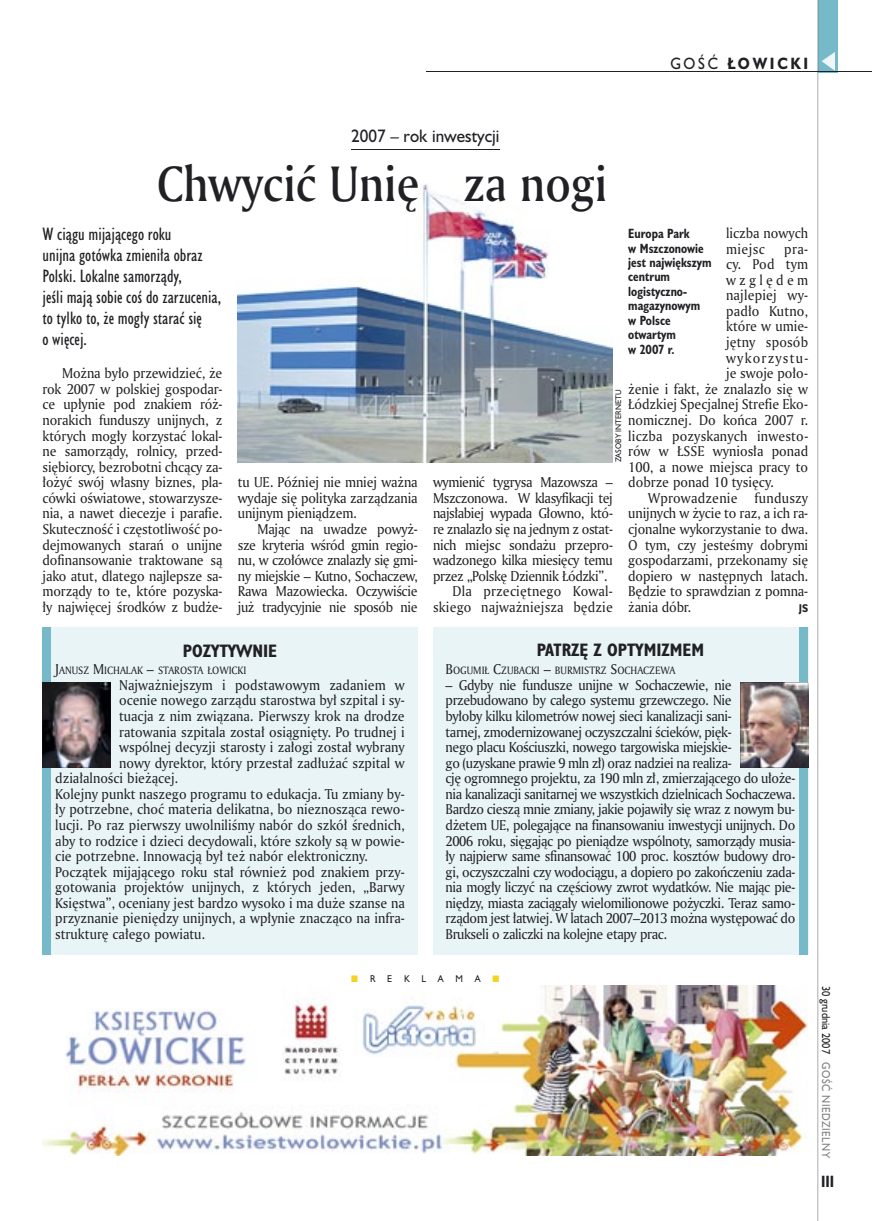
<style>
.page{position:relative;width:872px;height:1221px;background:#fff}
.page>*{position:absolute;margin:0;border:0;box-sizing:border-box;transform-origin:0 0}
.t1{font:48px "Amerigo Md PL";color:#212125;scale:.9 1}
.t2{font:16.5px/21px "Humanst 521 Cn PL";color:#212125}
.t3{font:700 16.5px "Humanst 521 Cn PL";color:#212125}
.t4{font:16.5px "Humanst 521 PL";color:#212125;scale:.94 1}
.t5{font:700 15px "Humanst 521 PL";letter-spacing:.2em;color:#212125;scale:.9 1}
.t6{font:700 15px "Humanst 521 Cn PL";color:#212125;scale:.94 1}
.t7{font:13.8px/15.6px "Amerigo PL";letter-spacing:-.01em;color:#212125;text-align:justify;scale:.94 1}
.t8{font:13.8px/15.6px "Amerigo PL";letter-spacing:-.03em;color:#212125;scale:.94 1}
.t9{font:13.8px "Amerigo PL";letter-spacing:.015em;color:#212125;scale:.94 1}
.t10{font:13.8px "Amerigo PL";letter-spacing:.01em;color:#212125;scale:.94 1}
.t11{font:13.8px "Amerigo PL";letter-spacing:.095em;color:#212125;scale:.94 1}
.t12{font:13.8px "Amerigo PL";letter-spacing:.25em;color:#212125;scale:.94 1}
.t13{font:700 12.3px/14.4px "Humanst 521 Cn PL";color:#212125;scale:.94 1}
.t14{font:10.5px "Humanst 521 PL";letter-spacing:.05em;color:#7f7e83;scale:.9 1}
.t15{font:10.5px "Humanst 521 PL";color:#212125;scale:.9 1}
.t16{font:10.35px "Amerigo PL";color:#212125;scale:.94 1}
.t17{font:700 10.35px "Humanst 521 PL";color:#212125;scale:.9 1}
.t18{font:9px "Humanst 521 PL";color:#212125;scale:.94 1}
.t19{font:7.5px "Humanst 521 PL";color:#212125;scale:.94 1}
.s1{font-weight:400}
.s2{font-size:13.8px}
</style>
<div class="page">
<div style="left:818px;top:0;width:19px;height:72px;background:#76baca"></div>
<svg style="left:821px;top:52px;width:14px;height:19px"></svg>
<hr style="left:425px;top:72px;width:447px;height:1px;background:#212125">
<hr style="left:817px;top:0;width:1px;height:1220px;background:#212125">
<img style="left:43px;top:985px;width:764px;height:170px">
<img style="left:238px;top:184px;width:375px;height:278px">
<div style="left:43px;top:627px;width:375px;height:327px;background:#e9f4f6"></div>
<div style="left:43px;top:627px;width:8px;height:327px;background:#76baca"></div>
<svg style="left:43px;top:682px;width:68px;height:85px;background:#5f5559"></svg>
<div style="left:433px;top:627px;width:375px;height:327px;background:#e9f4f6"></div>
<div style="left:799px;top:627px;width:9px;height:327px;background:#76baca"></div>
<img style="left:740px;top:682px;width:68px;height:85px">
<hr style="left:351px;top:149px;width:148px;height:1px;background:#212125">
<p class="t5" style="left:670px;top:53px;width:155px"><span class="s1">GOŚĆ</span> ŁOWICKI</p>
<p class="t4" style="left:351px;top:125px;width:159px">2007 – rok inwestycji</p>
<h1 class="t1" style="left:157px;top:152px;width:293px">Chwycić Unię</h1>
<h1 class="t1" style="left:463px;top:151px;width:162px">za nogi</h1>
<p class="t2" style="left:43px;top:223px;width:180px">W ciągu mijającego roku<br>unijna gotówka zmieniła obraz<br>Polski. Lokalne samorządy,<br>jeśli mają sobie coś do zarzucenia, to tylko to, że mogły starać się<br>o więcej.</p>
<p class="t7" style="left:43px;top:365px;width:193px;text-indent:20px">Można było przewidzieć, że rok 2007 w polskiej gospodar&shy;ce upłynie pod znakiem róż&shy;norakich funduszy unijnych, z których mogły korzystać lokal&shy;ne samorządy, rolnicy, przed&shy;siębiorcy, bezrobotni chcący za&shy;łożyć swój własny biznes, pla&shy;cówki oświatowe, stowarzysze&shy;nia, a nawet diecezje i parafie.<br>Skuteczność i częstotliwość po&shy;dejmowanych starań o unijne dofinansowanie traktowane są jako atut, dlatego najlepsze sa&shy;morządy to te, które pozyska&shy;ły najwięcej środków z budże-</p>
<p class="t7" style="left:238px;top:474px;width:193px">tu UE. Później nie mniej ważna wydaje się polityka zarządzania unijnym pieniądzem.</p>
<p class="t7" style="left:238px;top:521px;width:193px;text-indent:20px">Mając na uwadze powyż&shy;sze kryteria wśród gmin regio&shy;nu, w czołówce znalazły się gmi&shy;ny miejskie – Kutno, Sochaczew, Rawa Mazowiecka. Oczywiście już tradycyjnie nie sposób nie</p>
<p class="t3" style="left:183px;top:639px;width:96px">POZYTYWNIE</p>
<p class="t16" style="left:55px;top:663px;width:205px"><span class="s2">J</span>ANUSZ <span class="s2">M</span>ICHALAK <span class="s2">–</span> STAROSTA ŁOWICKI</p>
<p class="t7" style="left:119px;top:676px;width:305px">Najważniejszym i podstawowym zadaniem w</p>
<p class="t7" style="left:119px;top:692px;width:305px">ocenie nowego zarządu starostwa był szpital i sy-</p>
<p class="t7" style="left:119px;top:707px;width:305px">tuacja z nim związana. Pierwszy krok na drodze</p>
<p class="t7" style="left:119px;top:723px;width:305px">ratowania szpitala został osiągnięty. Po trudnej i</p>
<p class="t7" style="left:119px;top:739px;width:305px">wspólnej decyzji starosty i załogi został wybrany</p>
<p class="t7" style="left:119px;top:754px;width:305px">nowy dyrektor, który przestał zadłużać szpital w</p>
<p class="t7" style="left:55px;top:770px;width:132px">działalności bieżącej.</p>
<p class="t7" style="left:55px;top:785px;width:373px">Kolejny punkt naszego programu to edukacja. Tu zmiany by-</p>
<p class="t7" style="left:55px;top:801px;width:373px">ły potrzebne, choć materia delikatna, bo nieznosząca rewo-</p>
<p class="t7" style="left:55px;top:816px;width:373px">lucji. Po raz pierwszy uwolniliśmy nabór do szkół średnich,</p>
<p class="t7" style="left:55px;top:832px;width:373px">aby to rodzice i dzieci decydowali, które szkoły są w powie-</p>
<p class="t7" style="left:55px;top:848px;width:334px">cie potrzebne. Innowacją był też nabór elektroniczny.</p>
<p class="t7" style="left:55px;top:863px;width:373px">Początek mijającego roku stał również pod znakiem przy-</p>
<p class="t7" style="left:55px;top:879px;width:373px">gotowania projektów unijnych, z których jeden, „Barwy</p>
<p class="t7" style="left:55px;top:894px;width:373px">Księstwa”, oceniany jest bardzo wysoko i ma duże szanse na</p>
<p class="t7" style="left:55px;top:910px;width:373px">przyznanie pieniędzy unijnych, a wpłynie znacząco na infra-</p>
<p class="t7" style="left:55px;top:925px;width:161px">strukturę całego powiatu.</p>
<p class="t7" style="left:726px;top:225px;width:89px">liczba nowych miejsc</p>
<p class="t13" style="left:628px;top:226px;width:90px">Europa Park<br>w Mszczonowie jest największym centrum logistyczno&shy;magazynowym<br>w Polsce otwartym<br>w 2007 r.</p>
<p class="t7" style="left:784px;top:240px;width:27px">pra-</p>
<p class="t7" style="left:726px;top:256px;width:89px">cy. Pod tym</p>
<p class="t12" style="left:726px;top:270px;width:89px">względem</p>
<p class="t9" style="left:726px;top:286px;width:89px">najlepiej wy-</p>
<p class="t10" style="left:726px;top:302px;width:89px">padło Kutno,</p>
<p class="t7" style="left:726px;top:318px;width:89px">które w umie-</p>
<p class="t9" style="left:726px;top:333px;width:89px">jętny sposób</p>
<p class="t11" style="left:726px;top:348px;width:89px">wykorzystu-</p>
<p class="t7" style="left:726px;top:365px;width:89px">je swoje poło-</p>
<p class="t7" style="left:628px;top:380px;width:193px">żenie i fakt, że znalazło się w</p>
<p class="t7" style="left:628px;top:396px;width:193px">Łódzkiej Specjalnej Strefie Eko-</p>
<p class="t7" style="left:628px;top:412px;width:193px">nomicznej. Do końca 2007 r.</p>
<p class="t10" style="left:628px;top:426px;width:193px">liczba pozyskanych inwesto-</p>
<p class="t7" style="left:628px;top:443px;width:193px">rów w ŁSSE wyniosła ponad</p>
<p class="t7" style="left:628px;top:458px;width:193px">100, a nowe miejsca pracy to</p>
<p class="t7" style="left:628px;top:474px;width:156px">dobrze ponad 10 tysięcy.</p>
<p class="t9" style="left:648px;top:488px;width:172px">Wprowadzenie funduszy</p>
<p class="t7" style="left:628px;top:505px;width:193px">unijnych w życie to raz, a ich ra-</p>
<p class="t7" style="left:628px;top:521px;width:193px">cjonalne wykorzystanie to dwa.</p>
<p class="t7" style="left:628px;top:536px;width:193px">O tym, czy jesteśmy dobrymi</p>
<p class="t7" style="left:628px;top:552px;width:193px">gospodarzami, przekonamy się</p>
<p class="t7" style="left:628px;top:567px;width:193px">dopiero w następnych latach.</p>
<p class="t7" style="left:628px;top:583px;width:193px">Będzie to sprawdzian z pomna-</p>
<p class="t7" style="left:628px;top:598px;width:68px">żania dóbr.</p>
<p class="t17" style="left:799px;top:601px;width:12px">JS</p>
<p class="t19" style="left:613px;top:462px;width:79px;rotate:-90deg">ZASOBY INTERNETU</p>
<p class="t8" style="left:433px;top:474px;width:193px">wymienić tygrysa Mazowsza –</p>
<p class="t8" style="left:433px;top:489px;width:193px">Mszczonowa. W klasyfikacji tej</p>
<p class="t8" style="left:433px;top:505px;width:193px">najsłabiej wypada Głowno, któ-</p>
<p class="t8" style="left:433px;top:521px;width:193px">re znalazło się na jednym z ostat-</p>
<p class="t7" style="left:433px;top:536px;width:193px">nich miejsc sondażu przepro-</p>
<p class="t8" style="left:433px;top:552px;width:193px">wadzonego kilka miesięcy temu</p>
<p class="t8" style="left:433px;top:567px;width:187px">przez „Polskę Dziennik Łódzki”.</p>
<p class="t9" style="left:452px;top:582px;width:172px">Dla przeciętnego Kowal-</p>
<p class="t10" style="left:433px;top:597px;width:193px">skiego najważniejsza będzie</p>
<p class="t3" style="left:537px;top:638px;width:169px">PATRZĘ Z OPTYMIZMEM</p>
<p class="t16" style="left:445px;top:663px;width:246px"><span class="s2">B</span>OGUMIŁ <span class="s2">C</span>ZUBACKI <span class="s2">–</span> BURMISTRZ <span class="s2">S</span>OCHACZEWA</p>
<p class="t8" style="left:445px;top:676px;width:373px">– Gdyby nie fundusze unijne w Sochaczewie, nie przebudowano by całego systemu grzewczego. Nie<br>byłoby kilku kilometrów nowej sieci kanalizacji sani-<br>tarnej, zmodernizowanej oczyszczalni ścieków, pięk-<br>nego placu Kościuszki, nowego targowiska miejskie-<br>go (uzyskane prawie 9 mln zł) oraz nadziei na realiza-<br>cję ogromnego projektu, za 190 mln zł, zmierzającego do ułoże&shy;nia kanalizacji sanitarnej we wszystkich dzielnicach Sochaczewa.<br>Bardzo cieszą mnie zmiany, jakie pojawiły się wraz z nowym bu&shy;dżetem UE, polegające na finansowaniu inwestycji unijnych. Do 2006 roku, sięgając po pieniądze wspólnoty, samorządy musia&shy;ły najpierw same sfinansować 100 proc. kosztów budowy dro&shy;gi, oczyszczalni czy wodociągu, a dopiero po zakończeniu zada&shy;nia mogły liczyć na częściowy zwrot wydatków. Nie mając pie&shy;niędzy, miasta zaciągały wielomilionowe pożyczki. Teraz samo&shy;rządom jest łatwiej. W latach 2007–2013 można występować do Brukseli o zaliczki na kolejne etapy prac.</p>
<p class="t18" style="left:370px;top:972px;width:7px">R</p>
<p class="t18" style="left:387px;top:972px;width:7px">E</p>
<p class="t18" style="left:404px;top:972px;width:8px">K</p>
<p class="t18" style="left:421px;top:972px;width:6px">L</p>
<p class="t18" style="left:438px;top:972px;width:8px">A</p>
<p class="t18" style="left:455px;top:972px;width:9px">M</p>
<p class="t18" style="left:475px;top:972px;width:8px">A</p>
<p class="t15" style="left:833px;top:985px;width:77px;rotate:90deg">30 grudnia 2007</p>
<p class="t14" style="left:833px;top:1062px;width:108px;rotate:90deg">GOŚĆ NIEDZIELNY</p>
<p class="t6" style="left:821px;top:1171px;width:15px">III</p>
</div>
